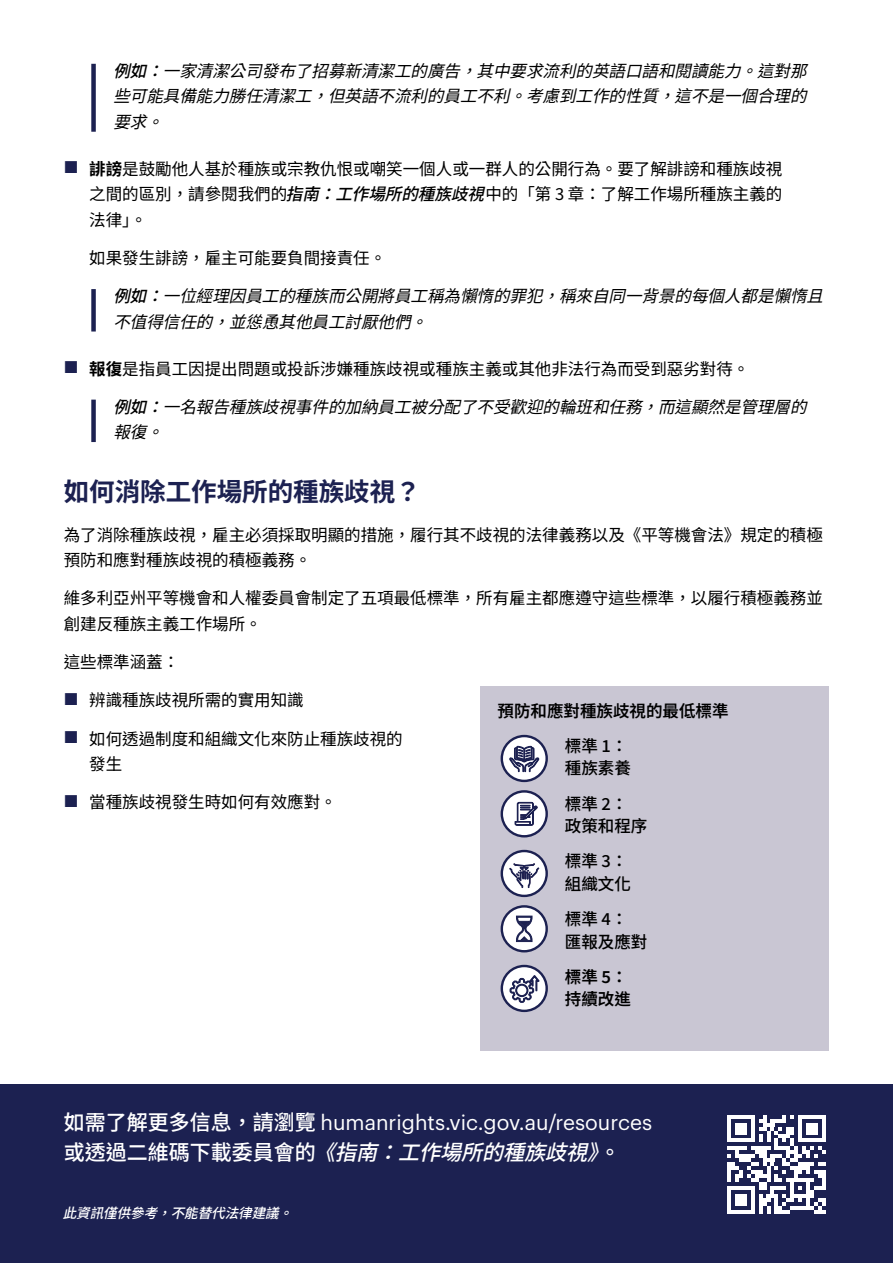
<style>
.page{position:relative;width:893px;height:1263px;background:#fff}
.page>*{position:absolute;margin:0;border:0;box-sizing:border-box;transform-origin:0 0}
.t1{font:700 25.5px "Noto Sans TC";color:#1c2151}
.t2{font:21px "Graphik";color:#fff}
.t3{font:italic 500 21px "Noto Sans TC";color:#fff}
.t4{font:16.5px/25.5px "Noto Sans TC";color:#000}
.t5{font:italic 16.5px/25.5px "Noto Sans TC";color:#000}
.t6{font:500 16.5px/22.5px "Noto Sans TC";color:#000}
.t7{font:600 16.5px/22.5px "Noto Sans TC";color:#000}
.t8{font:italic 500 13.5px "Noto Sans TC";color:#fff}
.s1{font-weight:500}
.s2{font-weight:700}
.s3{font-weight:500;font-style:italic}
.s4{font-family:"Noto Sans TC";font-weight:500}
.s5{font-style:normal}
</style>
<div class="page">
<div style="left:0;top:1084px;width:893px;height:179px;background:#1c2151"></div>
<div style="left:91px;top:64px;width:5px;height:68px;background:#1c2151"></div>
<div style="left:91px;top:289px;width:5px;height:42px;background:#1c2151"></div>
<div style="left:91px;top:400px;width:5px;height:42px;background:#1c2151"></div>
<svg style="left:727px;top:1115px;width:99px;height:98px"></svg>
<hr style="left:727px;top:1210px;width:28px;height:3px;background:#fff">
<div style="left:735px;top:1194px;width:12px;height:12px;background:#fff"></div>
<div style="left:480px;top:686px;width:349px;height:364px;background:#c9c6d3"></div>
<svg style="left:502px;top:736px;width:45px;height:45px"></svg>
<div style="left:501px;top:735px;width:47px;height:47px;border:2px solid #1c2151;border-radius:50%"></div>
<svg style="left:509px;top:745px;width:31px;height:27px"></svg>
<svg style="left:502px;top:851px;width:45px;height:45px"></svg>
<div style="left:501px;top:850px;width:47px;height:47px;border:2px solid #1c2151;border-radius:50%"></div>
<svg style="left:509px;top:863px;width:31px;height:25px"></svg>
<svg style="left:502px;top:906px;width:45px;height:45px"></svg>
<div style="left:501px;top:905px;width:47px;height:47px;border:2px solid #1c2151;border-radius:50%"></div>
<svg style="left:516px;top:915px;width:17px;height:27px"></svg>
<svg style="left:502px;top:791px;width:45px;height:45px"></svg>
<div style="left:501px;top:790px;width:47px;height:47px;border:2px solid #1c2151;border-radius:50%"></div>
<svg style="left:514px;top:802px;width:24px;height:24px"></svg>
<svg style="left:502px;top:966px;width:45px;height:45px"></svg>
<div style="left:501px;top:965px;width:47px;height:47px;border:2px solid #1c2151;border-radius:50%"></div>
<svg style="left:509px;top:975px;width:31px;height:28px"></svg>
<p class="t5" style="left:113px;top:58px;width:705px;text-align:justify"><span class="s1">例如：</span>一家清潔公司發布了招募新清潔工的廣告，其中要求流利的英語口語和閱讀能力。這對那些可能具備能力勝任清潔工，但英語不流利的員工不利。考慮到工作的性質，這不是一個合理的要求。</p>
<p class="t4" style="left:89px;top:156px;width:695px;text-align:justify"><span class="s2">誹謗</span>是鼓勵他人基於種族或宗教仇恨或嘲笑一個人或一群人的公開行為。要了解誹謗和種族歧視之間的區別，請參閱我們的<span class="s3">指南：工作場所的種族歧視</span>中的「第 3 章：了解工作場所種族主義的法律」。</p>
<p class="t4" style="left:89px;top:246px;width:298px">如果發生誹謗，雇主可能要負間接責任。</p>
<p class="t5" style="left:113px;top:284px;width:721px"><span class="s1">例如：</span>一位經理因員工的種族而公開將員工稱為懶惰的罪犯，稱來自同一背景的每個人都是懶惰且不值得信任的，並慫恿其他員工討厭他們。</p>
<p class="t4" style="left:89px;top:356px;width:662px"><span class="s2">報復</span>是指員工因提出問題或投訴涉嫌種族歧視或種族主義或其他非法行為而受到惡劣對待。</p>
<p class="t5" style="left:113px;top:394px;width:705px"><span class="s1">例如：</span>一名報告種族歧視事件的加納員工被分配了不受歡迎的輪班和任務，而這顯然是管理層的報復。</p>
<h1 class="t1" style="left:64px;top:478px;width:359px">如何消除工作場所的種族歧視？</h1>
<p class="t4" style="left:64px;top:522px;width:761px">為了消除種族歧視，雇主必須採取明顯的措施，履行其不歧視的法律義務以及《平等機會法》規定的積極預防和應對種族歧視的積極義務。</p>
<p class="t4" style="left:64px;top:586px;width:761px">維多利亞州平等機會和人權委員會制定了五項最低標準，所有雇主都應遵守這些標準，以履行積極義務並創建反種族主義工作場所。</p>
<p class="t4" style="left:64px;top:650px;width:117px">這些標準涵蓋：</p>
<p class="t4" style="left:89px;top:688px;width:216px">辨識種族歧視所需的實用知識</p>
<p class="t4" style="left:89px;top:726px;width:315px">如何透過制度和組織文化來防止種族歧視的發生</p>
<p class="t4" style="left:89px;top:790px;width:249px">當種族歧視發生時如何有效應對。</p>
<p class="t7" style="left:497px;top:699px;width:232px">預防和應對種族歧視的最低標準</p>
<p class="t6" style="left:565px;top:735px;width:67px">標準 1：種族素養</p>
<p class="t6" style="left:565px;top:793px;width:84px">標準 2：政策和程序</p>
<p class="t6" style="left:565px;top:850px;width:67px">標準 3：組織文化</p>
<p class="t6" style="left:565px;top:908px;width:84px">標準 4：匯報及應對</p>
<p class="t7" style="left:565px;top:966px;width:67px">標準 5：持續改進</p>
<p class="t2" style="left:64px;top:1106px;width:590px"><span class="s4">如需了解更多信息，請瀏覽</span> humanrights.vic.gov.au/resources</p>
<p class="t3" style="left:64px;top:1141px;width:559px"><span class="s5">或透過二維碼下載委員會的</span>《指南：工作場所的種族歧視》<span class="s5">。</span></p>
<p class="t8" style="left:63px;top:1206px;width:239px">此資訊僅供參考，不能替代法律建議。</p>
</div>
